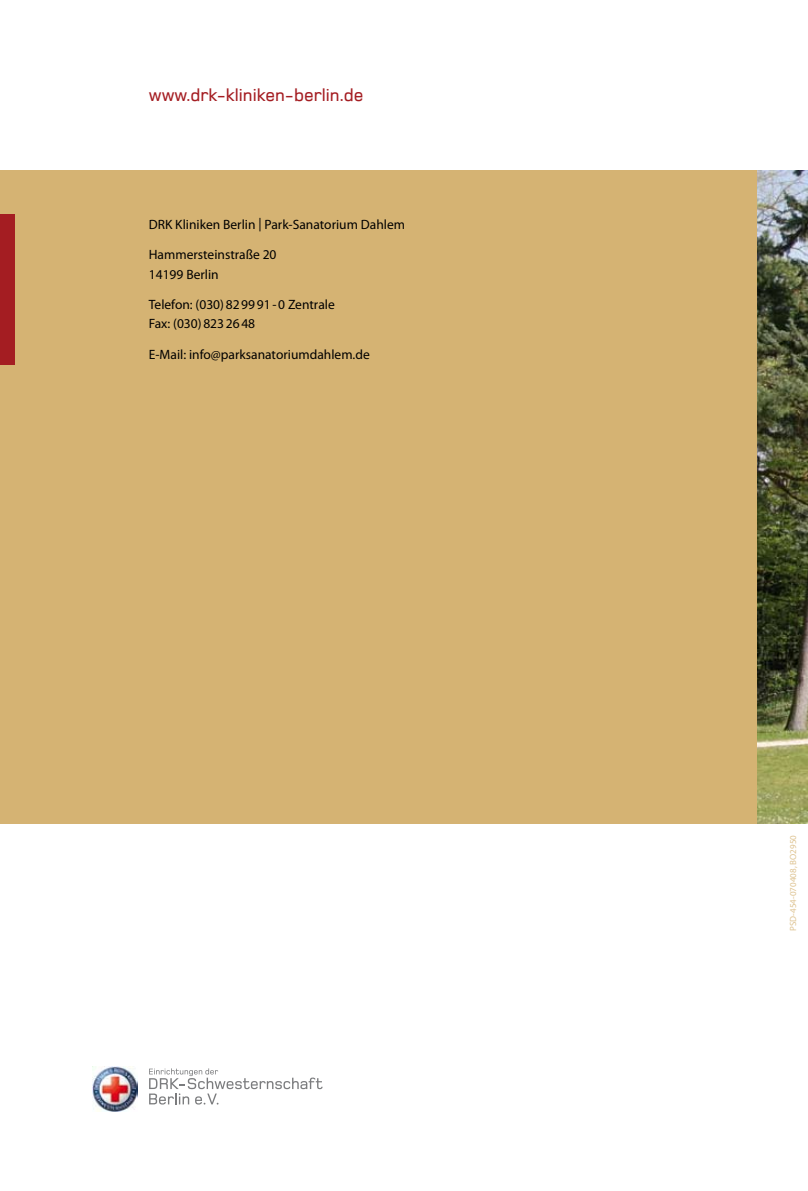
<style>
.page{position:relative;width:808px;height:1191px;background:#fff}
.page>*{position:absolute;margin:0;border:0;box-sizing:border-box;transform-origin:0 0}
.t1{font:500 18px "Foundry Monoline";color:#a41d22}
.t2{font:13.5px/19.5px "Myriad Pro";color:#000}
.t3{font:9px "Myriad Pro";color:#dec391}
</style>
<div class="page">
<div style="left:0;top:170px;width:775px;height:653px;background:#d5b373"></div>
<img style="left:93px;top:1066px;width:45px;height:45px">
<svg style="left:149px;top:1068px;width:174px;height:36px"></svg>
<div style="left:0;top:214px;width:15px;height:151px;background:#a41d22"></div>
<img style="left:757px;top:170px;width:51px;height:653px">
<h1 class="t1" style="left:149px;top:85px;width:216px">www.drk-kliniken-berlin.de</h1>
<p class="t2" style="left:149px;top:215px;width:258px">DRK Kliniken Berlin | Park-Sanatorium Dahlem</p>
<p class="t2" style="left:149px;top:245px;width:129px">Hammersteinstraße 20<br>14199 Berlin</p>
<p class="t2" style="left:149px;top:294px;width:187px">Telefon: (030)829991-0 Zentrale<br>Fax: (030)8232648</p>
<p class="t2" style="left:149px;top:344px;width:222px">E-Mail: info@parksanatoriumdahlem.de</p>
<p class="t3" style="left:787px;top:931px;width:97px;rotate:-90deg">PSD-454-070408, BO2950</p>
</div>
